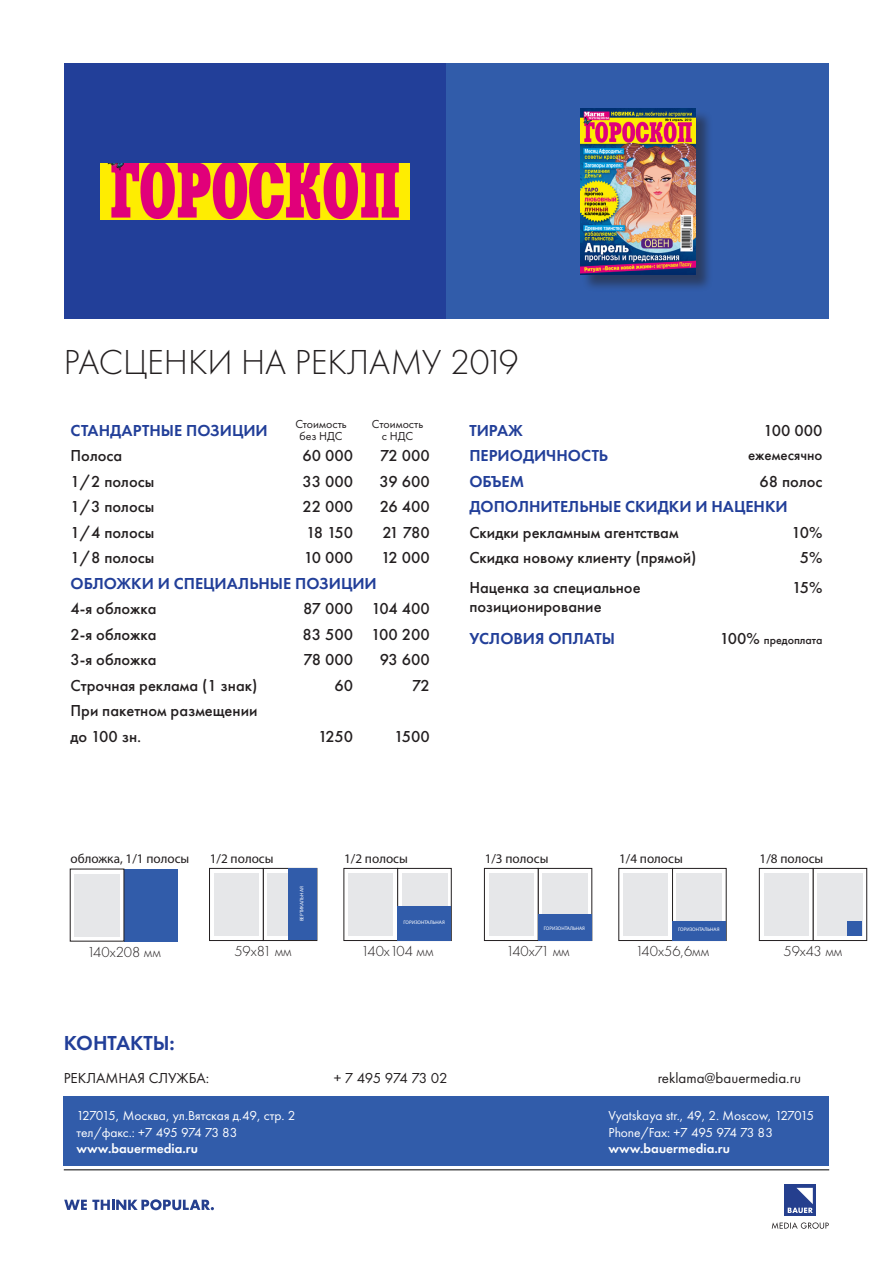
<style>
.page{position:relative;width:893px;height:1263px;background:#fff}
.page>*{position:absolute;margin:0;border:0;box-sizing:border-box;transform-origin:0 0}
.t1{font:300 36px "Futura PT";color:#231f20}
.t2{font:600 21px "Futura PT";color:#223f99}
.t3{font:500 16.5px/19.8px "Futura PT";color:#231f20}
.t4{font:600 16.5px "Futura PT";color:#223f99}
.t5{font:300 15px "Futura PT";color:#231f20}
.t6{font:15px "Futura PT";color:#231f20}
.t7{font:15px "Futura PT";letter-spacing:-.04em;color:#231f20}
.t8{font:500 15px "Futura PT";color:#231f20}
.t9{font:13.5px "Futura PT";color:#fff}
.t10{font:13.5px "Futura PT";letter-spacing:-.02em;color:#fff}
.t11{font:600 13.5px "Futura PT";color:#fff}
.t12{font:13.2px "Myriad Pro";color:#231f20}
.t13{font:12px "Futura PT";color:#231f20}
.t14{font:500 12px "Futura PT";color:#231f20}
.t15{font:5.1px "Myriad Pro";color:#fff}
.s1{font-size:16.5px}
</style>
<div class="page">
<div style="left:64px;top:64px;width:382px;height:255px;background:#223f99"></div>
<div style="left:446px;top:64px;width:383px;height:255px;background:#315caa"></div>
<hr style="left:64px;top:1169px;width:765px;height:1px;background:#000">
<svg style="left:772px;top:1222px;width:57px;height:7px"></svg>
<div style="left:785px;top:1185px;width:31px;height:31px;background:#253f8e"></div>
<svg style="left:788px;top:1188px;width:25px;height:25px"></svg>
<svg style="left:64px;top:1199px;width:150px;height:11px"></svg>
<div style="left:64px;top:1096px;width:765px;height:70px;background:#315caa"></div>
<div style="left:124px;top:869px;width:54px;height:72px;background:#315caa"></div>
<div style="left:74px;top:874px;width:46px;height:62px;background:#e6e7e9"></div>
<div style="left:581px;top:109px;width:132px;height:183px;background:#231f20;opacity:.5"></div>
<img style="left:581px;top:109px;width:115px;height:166px">
<div style="left:263px;top:868px;width:54px;height:72px;border:1px solid #231f20"></div>
<div style="left:267px;top:873px;width:46px;height:63px;background:#e6e7e9"></div>
<div style="left:209px;top:868px;width:54px;height:72px;border:1px solid #231f20"></div>
<div style="left:245px;top:873px;width:14px;height:63px;background:#e6e7e9"></div>
<div style="left:228px;top:873px;width:17px;height:63px;background:#e6e7e9"></div>
<div style="left:214px;top:873px;width:14px;height:63px;background:#e6e7e9"></div>
<div style="left:289px;top:868px;width:28px;height:72px;background:#315caa"></div>
<div style="left:538px;top:868px;width:54px;height:72px;border:1px solid #231f20"></div>
<div style="left:542px;top:873px;width:46px;height:63px;background:#e6e7e9"></div>
<div style="left:484px;top:868px;width:54px;height:72px;border:1px solid #231f20"></div>
<div style="left:520px;top:873px;width:14px;height:63px;background:#e6e7e9"></div>
<div style="left:502px;top:873px;width:18px;height:63px;background:#e6e7e9"></div>
<div style="left:489px;top:873px;width:14px;height:63px;background:#e6e7e9"></div>
<div style="left:397px;top:868px;width:54px;height:72px;border:1px solid #231f20"></div>
<div style="left:402px;top:873px;width:45px;height:63px;background:#e6e7e9"></div>
<div style="left:344px;top:868px;width:54px;height:72px;border:1px solid #231f20"></div>
<div style="left:379px;top:873px;width:14px;height:63px;background:#e6e7e9"></div>
<div style="left:362px;top:873px;width:17px;height:63px;background:#e6e7e9"></div>
<div style="left:348px;top:873px;width:14px;height:63px;background:#e6e7e9"></div>
<div style="left:397px;top:907px;width:54px;height:34px;background:#315caa"></div>
<div style="left:672px;top:868px;width:54px;height:72px;border:1px solid #231f20"></div>
<div style="left:677px;top:873px;width:45px;height:63px;background:#e6e7e9"></div>
<div style="left:619px;top:868px;width:54px;height:72px;border:1px solid #231f20"></div>
<div style="left:654px;top:873px;width:14px;height:63px;background:#e6e7e9"></div>
<div style="left:637px;top:873px;width:17px;height:63px;background:#e6e7e9"></div>
<div style="left:623px;top:873px;width:14px;height:63px;background:#e6e7e9"></div>
<div style="left:672px;top:921px;width:54px;height:20px;background:#315caa"></div>
<div style="left:813px;top:868px;width:54px;height:72px;border:1px solid #231f20"></div>
<div style="left:817px;top:873px;width:46px;height:63px;background:#e6e7e9"></div>
<div style="left:759px;top:868px;width:54px;height:72px;border:1px solid #231f20"></div>
<div style="left:795px;top:873px;width:14px;height:63px;background:#e6e7e9"></div>
<div style="left:777px;top:873px;width:18px;height:63px;background:#e6e7e9"></div>
<div style="left:764px;top:873px;width:13px;height:63px;background:#e6e7e9"></div>
<div style="left:847px;top:921px;width:15px;height:14px;background:#315caa"></div>
<img style="left:100px;top:163px;width:310px;height:56px">
<div style="left:538px;top:914px;width:54px;height:27px;background:#315caa"></div>
<p class="t1" style="left:64px;top:342px;width:456px">РАСЦЕНКИ НА РЕКЛАМУ 2019</p>
<p class="t4" style="left:71px;top:420px;width:199px">СТАНДАРТНЫЕ ПОЗИЦИИ</p>
<p class="t13" style="left:295px;top:417px;width:53px">Стоимость</p>
<p class="t13" style="left:299px;top:429px;width:45px">без НДС</p>
<p class="t13" style="left:372px;top:417px;width:53px">Стоимость</p>
<p class="t13" style="left:382px;top:429px;width:33px">с НДС</p>
<p class="t3" style="left:71px;top:446px;width:53px">Полоса</p>
<p class="t3" style="left:303px;top:446px;width:52px">60 000</p>
<p class="t3" style="left:380px;top:446px;width:51px">72 000</p>
<p class="t3" style="left:71px;top:471px;width:85px">1/2 полосы</p>
<p class="t3" style="left:303px;top:471px;width:52px">33 000</p>
<p class="t3" style="left:379px;top:471px;width:52px">39 600</p>
<p class="t3" style="left:71px;top:497px;width:85px">1/3 полосы</p>
<p class="t3" style="left:303px;top:497px;width:52px">22 000</p>
<p class="t3" style="left:380px;top:497px;width:51px">26 400</p>
<p class="t3" style="left:71px;top:522px;width:85px">1/4 полосы</p>
<p class="t3" style="left:306px;top:522px;width:48px">18 150</p>
<p class="t3" style="left:382px;top:522px;width:49px">21 780</p>
<p class="t3" style="left:71px;top:548px;width:85px">1/8 полосы</p>
<p class="t3" style="left:304px;top:548px;width:51px">10 000</p>
<p class="t3" style="left:381px;top:548px;width:50px">12 000</p>
<p class="t4" style="left:71px;top:573px;width:308px">ОБЛОЖКИ И СПЕЦИАЛЬНЫЕ ПОЗИЦИИ</p>
<p class="t3" style="left:71px;top:599px;width:88px">4-я обложка</p>
<p class="t3" style="left:303px;top:599px;width:52px">87 000</p>
<p class="t3" style="left:371px;top:599px;width:60px">104 400</p>
<p class="t3" style="left:71px;top:624px;width:88px">2-я обложка</p>
<p class="t3" style="left:303px;top:624px;width:52px">83 500</p>
<p class="t3" style="left:371px;top:624px;width:60px">100 200</p>
<p class="t3" style="left:71px;top:650px;width:88px">3-я обложка</p>
<p class="t3" style="left:304px;top:650px;width:51px">78 000</p>
<p class="t3" style="left:380px;top:650px;width:52px">93 600</p>
<p class="t3" style="left:71px;top:675px;width:188px">Строчная реклама (1 знак)</p>
<p class="t3" style="left:335px;top:675px;width:20px">60</p>
<p class="t3" style="left:412px;top:675px;width:19px">72</p>
<p class="t3" style="left:71px;top:701px;width:189px">При пакетном размещении</p>
<p class="t3" style="left:71px;top:726px;width:72px">до 100 зн.</p>
<p class="t3" style="left:318px;top:726px;width:37px">1250</p>
<p class="t3" style="left:394px;top:726px;width:37px">1500</p>
<p class="t4" style="left:469px;top:420px;width:55px">ТИРАЖ</p>
<p class="t3" style="left:764px;top:420px;width:60px">100 000</p>
<p class="t4" style="left:469px;top:445px;width:140px">ПЕРИОДИЧНОСТЬ</p>
<p class="t8" style="left:748px;top:446px;width:76px">ежемесячно</p>
<p class="t4" style="left:469px;top:471px;width:56px">ОБЪЕМ</p>
<p class="t3" style="left:760px;top:471px;width:64px">68 полос</p>
<p class="t4" style="left:469px;top:496px;width:320px">ДОПОЛНИТЕЛЬНЫЕ СКИДКИ И НАЦЕНКИ</p>
<p class="t3" style="left:469px;top:522px;width:211px">Скидки рекламным агентствам</p>
<p class="t3" style="left:792px;top:522px;width:32px">10%</p>
<p class="t3" style="left:469px;top:548px;width:229px">Cкидка новому клиенту (прямой)</p>
<p class="t3" style="left:800px;top:548px;width:24px">5%</p>
<p class="t3" style="left:469px;top:577px;width:173px">Наценка за специальное позиционирование</p>
<p class="t3" style="left:792px;top:577px;width:32px">15%</p>
<p class="t4" style="left:469px;top:628px;width:147px">УСЛОВИЯ ОПЛАТЫ</p>
<p class="t14" style="left:720px;top:632px;width:104px"><span class="s1">100%</span> предоплата</p>
<p class="t12" style="left:70px;top:851px;width:120px">обложка, 1/1 полосы</p>
<p class="t5" style="left:87px;top:944px;width:75px">140x208 мм</p>
<p class="t12" style="left:210px;top:851px;width:65px">1/2 полосы</p>
<p class="t15" style="left:299px;top:921px;width:36px;rotate:-90deg">ВЕРТИКАЛЬНАЯ</p>
<p class="t5" style="left:234px;top:943px;width:59px">59x81 мм</p>
<p class="t12" style="left:344px;top:851px;width:65px">1/2 полосы</p>
<p class="t12" style="left:485px;top:851px;width:65px">1/3 полосы</p>
<p class="t12" style="left:619px;top:851px;width:65px">1/4 полосы</p>
<p class="t12" style="left:760px;top:851px;width:65px">1/8 полосы</p>
<p class="t15" style="left:404px;top:920px;width:43px">ГОРИЗОНТАЛЬНАЯ</p>
<p class="t15" style="left:544px;top:925px;width:43px">ГОРИЗОНТАЛЬНАЯ</p>
<p class="t15" style="left:678px;top:926px;width:43px">ГОРИЗОНТАЛЬНАЯ</p>
<p class="t5" style="left:361px;top:943px;width:74px">140x104 мм</p>
<p class="t5" style="left:506px;top:943px;width:65px">140x71 мм</p>
<p class="t5" style="left:635px;top:943px;width:75px">140x56,6мм</p>
<p class="t5" style="left:783px;top:943px;width:60px">59x43 мм</p>
<p class="t2" style="left:64px;top:1030px;width:113px">КОНТАКТЫ:</p>
<p class="t6" style="left:64px;top:1069px;width:147px">РЕКЛАМНАЯ СЛУЖБА:</p>
<p class="t7" style="left:334px;top:1069px;width:115px">+ 7 495 974 73 02</p>
<p class="t6" style="left:658px;top:1069px;width:145px">reklama@bauermedia.ru</p>
<p class="t9" style="left:77px;top:1108px;width:220px">127015, Москва, ул.Вятская д.49, стр. 2</p>
<p class="t10" style="left:77px;top:1124px;width:163px">тел/факс.: +7 495 974 73 83</p>
<p class="t11" style="left:77px;top:1140px;width:123px">www.bauermedia.ru</p>
<p class="t9" style="left:609px;top:1108px;width:207px">Vyatskaya str., 49, 2. Moscow, 127015</p>
<p class="t10" style="left:609px;top:1124px;width:166px">Phone/Fax: +7 495 974 73 83</p>
<p class="t11" style="left:609px;top:1140px;width:123px">www.bauermedia.ru</p>
</div>
